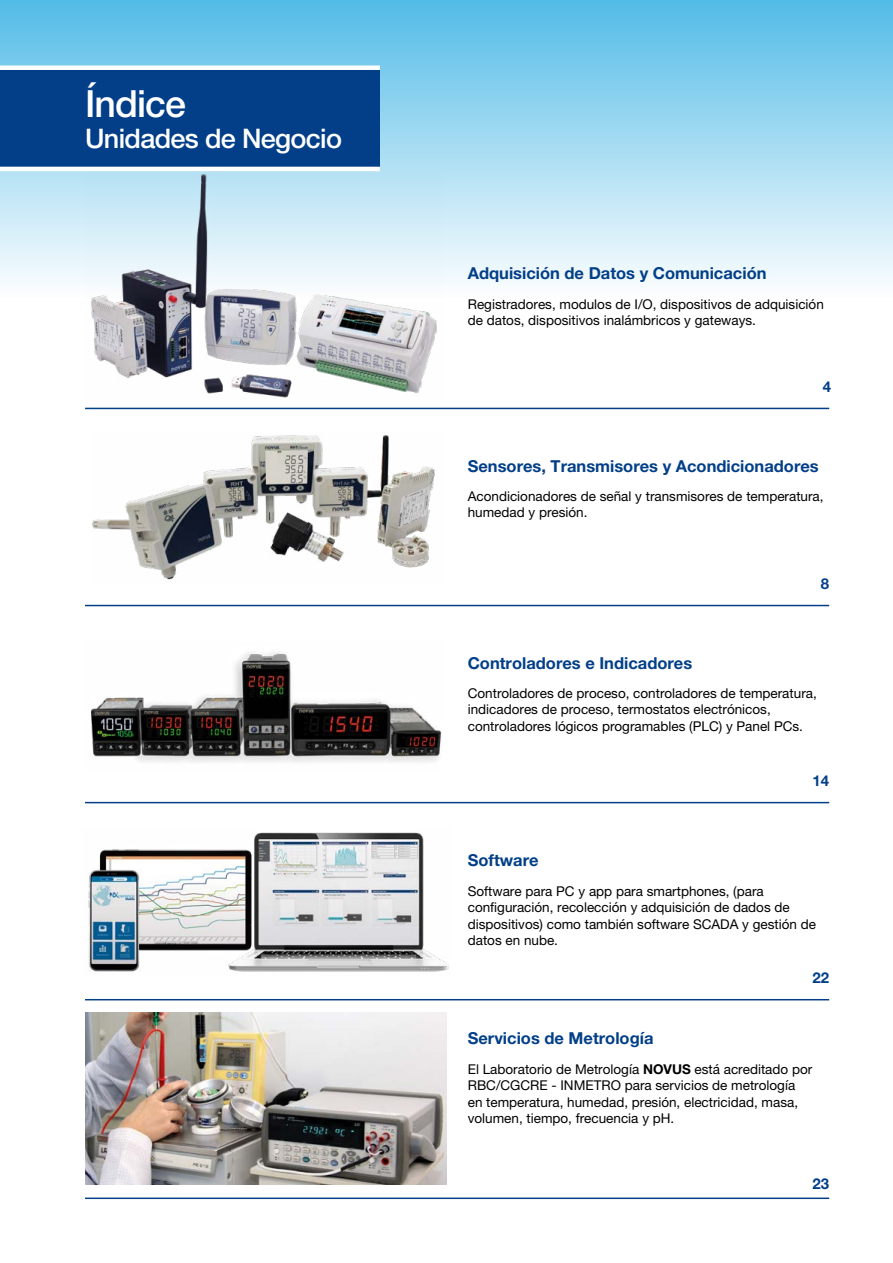
<style>
.page{position:relative;width:893px;height:1263px;background:#fff}
.page>*{position:absolute;margin:0;border:0;box-sizing:border-box;transform-origin:0 0}
.t1{font:500 37.5px "Helvetica Neue LT Pro";letter-spacing:-.025em;color:#fff}
.t2{font:500 27px "Helvetica Neue LT Pro";letter-spacing:-.025em;color:#fff}
.t3{font:700 16.5px "Helvetica Neue LT Pro";color:#023f88}
.t4{font:700 15px "Helvetica Neue LT Pro";color:#023f88}
.t5{font:13.5px/16.5px "Helvetica Neue LT Pro";color:#000}
.s1{font-weight:700}
</style>
<div class="page">
<div style="left:0;top:0;width:893px;height:298px;background:linear-gradient(to bottom,#53bbe7,#fdfefe)"></div>
<div style="left:0;top:70px;width:380px;height:97px;background:#023f88"></div>
<hr style="left:0;top:167px;width:380px;height:4px;background:#fff">
<div style="left:0;top:65px;width:380px;height:5px;background:#fff"></div>
<img style="left:92px;top:435px;width:343px;height:145px">
<img style="left:88px;top:832px;width:361px;height:140px">
<hr style="left:85px;top:408px;width:744px;height:1px;background:#023f88">
<hr style="left:85px;top:605px;width:744px;height:1px;background:#023f88">
<hr style="left:85px;top:802px;width:744px;height:1px;background:#023f88">
<hr style="left:85px;top:999px;width:744px;height:1px;background:#023f88">
<hr style="left:85px;top:1197px;width:744px;height:2px;background:#023f88">
<img style="left:87px;top:170px;width:354px;height:228px">
<img style="left:85px;top:1012px;width:361px;height:173px">
<img style="left:91px;top:652px;width:350px;height:110px">
<p class="t1" style="left:85px;top:82px;width:102px">Índice</p>
<p class="t2" style="left:85px;top:122px;width:258px">Unidades de Negocio</p>
<p class="t3" style="left:468px;top:263px;width:300px">Adquisición de Datos y Comunicación</p>
<p class="t5" style="left:468px;top:295px;width:358px">Registradores, modulos de I/O, dispositivos de adquisición de datos, dispositivos inalámbricos y gateways.</p>
<p class="t4" style="left:823px;top:377px;width:10px">4</p>
<p class="t3" style="left:468px;top:455px;width:353px">Sensores, Transmisores y Acondicionadores</p>
<p class="t5" style="left:468px;top:488px;width:357px">Acondicionadores de señal y transmisores de temperatura, humedad y presión.</p>
<p class="t4" style="left:821px;top:574px;width:10px">8</p>
<p class="t3" style="left:468px;top:653px;width:226px">Controladores e Indicadores</p>
<p class="t5" style="left:468px;top:685px;width:351px">Controladores de proceso, controladores de temperatura, indicadores de proceso, termostatos electrónicos, controladores lógicos programables (PLC) y Panel PCs.</p>
<p class="t4" style="left:812px;top:771px;width:18px">14</p>
<p class="t3" style="left:468px;top:850px;width:72px">Software</p>
<p class="t5" style="left:468px;top:882px;width:350px">Software para PC y app para smartphones, (para configuración, recolección y adquisición de dados de dispositivos) como también software SCADA y gestión de datos en nube.</p>
<p class="t4" style="left:812px;top:968px;width:18px">22</p>
<p class="t3" style="left:468px;top:1028px;width:187px">Servicios de Metrología</p>
<p class="t5" style="left:468px;top:1060px;width:346px">El Laboratorio de Metrología <span class="s1">NOVUS</span> está acreditado por RBC/CGCRE - INMETRO para servicios de metrología en temperatura, humedad, presión, electricidad, masa, volumen, tiempo, frecuencia y pH.</p>
<p class="t4" style="left:812px;top:1174px;width:18px">23</p>
</div>
